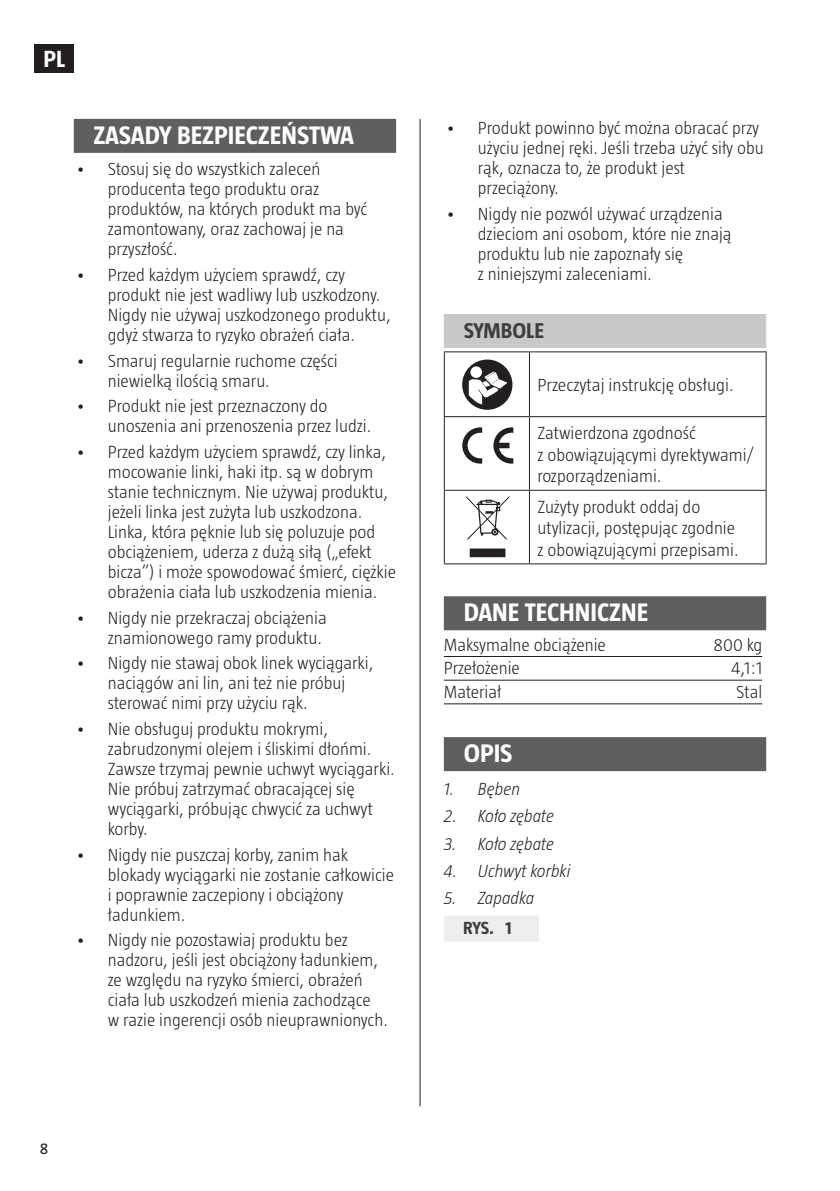
<style>
.page{position:relative;width:840px;height:1191px;background:#fff}
.page>*{position:absolute;margin:0;border:0;box-sizing:border-box;transform-origin:0 0}
.t1{font:700 26px "Taz";color:#fff}
.t2{font:700 24px "Taz";color:#fff}
.t3{font:700 22px "Taz";color:#3e3e3f}
.t4{font:300 18px/20px "Taz";color:#231f20}
.t5{font:italic 300 18px "Taz";color:#231f20}
.t6{font:700 18px "Taz";color:#3e3e3f}
.t7{font:16px "Taz";color:#231f20}
</style>
<div class="page">
<div style="left:35px;top:44px;width:39px;height:29px;background:#231f20"></div>
<hr style="left:419px;top:119px;width:1px;height:987px;background:#231f20">
<div style="left:443px;top:314px;width:322px;height:34px;background:#c7c8ca"></div>
<div style="left:443px;top:596px;width:322px;height:34px;background:#5f5f62"></div>
<hr style="left:443px;top:656px;width:318px;height:1px;background:#231f20">
<hr style="left:443px;top:680px;width:318px;height:1px;background:#231f20">
<hr style="left:443px;top:703px;width:318px;height:1px;background:#231f20">
<div style="left:443px;top:737px;width:322px;height:34px;background:#5f5f62"></div>
<div style="left:443px;top:915px;width:96px;height:26px;background:#eeeeef"></div>
<hr style="left:443px;top:351px;width:86px;height:1px;background:#231f20">
<hr style="left:529px;top:351px;width:237px;height:1px;background:#231f20">
<hr style="left:443px;top:352px;width:1px;height:64px;background:#231f20">
<hr style="left:528px;top:352px;width:1px;height:64px;background:#231f20">
<hr style="left:765px;top:352px;width:1px;height:64px;background:#231f20">
<hr style="left:443px;top:416px;width:86px;height:1px;background:#231f20">
<hr style="left:443px;top:417px;width:1px;height:73px;background:#231f20">
<hr style="left:529px;top:416px;width:237px;height:1px;background:#231f20">
<hr style="left:528px;top:417px;width:1px;height:73px;background:#231f20">
<hr style="left:765px;top:417px;width:1px;height:73px;background:#231f20">
<hr style="left:443px;top:490px;width:86px;height:1px;background:#231f20">
<hr style="left:443px;top:491px;width:1px;height:72px;background:#231f20">
<hr style="left:529px;top:490px;width:237px;height:1px;background:#231f20">
<hr style="left:528px;top:491px;width:1px;height:72px;background:#231f20">
<hr style="left:765px;top:491px;width:1px;height:72px;background:#231f20">
<hr style="left:443px;top:563px;width:86px;height:1px;background:#231f20">
<hr style="left:529px;top:563px;width:237px;height:1px;background:#231f20">
<div style="left:462px;top:359px;width:50px;height:51px;background:#231f20;border-radius:50%"></div>
<svg style="left:470px;top:366px;width:11px;height:12px"></svg>
<svg style="left:468px;top:370px;width:41px;height:35px"></svg>
<svg style="left:462px;top:427px;width:20px;height:36px"></svg>
<svg style="left:493px;top:427px;width:20px;height:36px"></svg>
<svg style="left:466px;top:496px;width:43px;height:61px"></svg>
<div style="left:74px;top:119px;width:322px;height:34px;background:#5f5f62"></div>
<h2 class="t2" style="left:43px;top:45px;width:23px">PL</h2>
<h1 class="t1" style="left:94px;top:120px;width:262px">ZASADY BEZPIECZEŃSTWA</h1>
<p class="t4" style="left:108px;top:159px;width:261px;text-indent:-32px">• Stosuj się do wszystkich zaleceń producenta tego produktu oraz produktów, na których produkt ma być zamontowany, oraz zachowaj je na przyszłość.</p>
<p class="t4" style="left:108px;top:264px;width:284px;text-indent:-32px">• Przed każdym użyciem sprawdź, czy produkt nie jest wadliwy lub uszkodzony.<br>Nigdy nie używaj uszkodzonego produktu, gdyż stwarza to ryzyko obrażeń ciała.</p>
<p class="t4" style="left:108px;top:350px;width:231px;text-indent:-32px">• Smaruj regularnie ruchome części niewielką ilością smaru.</p>
<p class="t4" style="left:108px;top:396px;width:265px;text-indent:-32px">• Produkt nie jest przeznaczony do unoszenia ani przenoszenia przez ludzi.</p>
<p class="t4" style="left:108px;top:441px;width:289px;text-indent:-32px">• Przed każdym użyciem sprawdź, czy linka, mocowanie linki, haki itp. są w dobrym stanie technicznym. Nie używaj produktu, jeżeli linka jest zużyta lub uszkodzona.<br>Linka, która pęknie lub się poluzuje pod obciążeniem, uderza z dużą siłą („efekt bicza”) i może spowodować śmierć, ciężkie obrażenia ciała lub uszkodzenia mienia.</p>
<p class="t4" style="left:76px;top:607px;width:252px;text-align:right">• Nigdy nie przekraczaj obciążenia znamionowego ramy produktu.</p>
<p class="t4" style="left:108px;top:653px;width:267px;text-indent:-32px">• Nigdy nie stawaj obok linek wyciągarki, naciągów ani lin, ani też nie próbuj sterować nimi przy użyciu rąk.</p>
<p class="t4" style="left:108px;top:718px;width:288px;text-indent:-32px">• Nie obsługuj produktu mokrymi, zabrudzonymi olejem i śliskimi dłońmi.<br>Zawsze trzymaj pewnie uchwyt wyciągarki.<br>Nie próbuj zatrzymać obracającej się wyciągarki, próbując chwycić za uchwyt korby.</p>
<p class="t4" style="left:108px;top:844px;width:287px;text-indent:-32px">• Nigdy nie puszczaj korby, zanim hak blokady wyciągarki nie zostanie całkowicie i poprawnie zaczepiony i obciążony ładunkiem.</p>
<p class="t4" style="left:108px;top:930px;width:281px;text-indent:-32px">• Nigdy nie pozostawiaj produktu bez nadzoru, jeśli jest obciążony ładunkiem, ze względu na ryzyko śmierci, obrażeń ciała lub uszkodzeń mienia zachodzące<br>w razie ingerencji osób nieuprawnionych.</p>
<p class="t7" style="left:40px;top:1139px;width:10px">8</p>
<p class="t4" style="left:477px;top:118px;width:287px;text-indent:-32px">• Produkt powinno być można obracać przy użyciu jednej ręki. Jeśli trzeba użyć siły obu rąk, oznacza to, że produkt jest przeciążony.</p>
<p class="t4" style="left:477px;top:203px;width:255px;text-indent:-32px">• Nigdy nie pozwól używać urządzenia dzieciom ani osobom, które nie znają produktu lub nie zapoznały się<br>z niniejszymi zaleceniami.</p>
<p class="t3" style="left:463px;top:318px;width:82px">SYMBOLE</p>
<p class="t4" style="left:537px;top:375px;width:197px">Przeczytaj instrukcję obsługi.</p>
<p class="t4" style="left:537px;top:422px;width:218px;line-height:21.6px">Zatwierdzona zgodność<br>z obowiązującymi dyrektywami/ rozporządzeniami.</p>
<p class="t4" style="left:537px;top:495px;width:202px;line-height:21.6px">Zużyty produkt oddaj do utylizacji, postępując zgodnie z obowiązującymi przepisami.</p>
<h1 class="t1" style="left:463px;top:598px;width:186px">DANE TECHNICZNE</h1>
<p class="t4" style="left:443px;top:634px;width:163px">Maksymalne obciążenie</p>
<p class="t4" style="left:713px;top:634px;width:50px">800 kg</p>
<p class="t4" style="left:443px;top:658px;width:78px">Przełożenie</p>
<p class="t4" style="left:730px;top:658px;width:32px">4,1:1</p>
<p class="t4" style="left:443px;top:681px;width:59px">Materiał</p>
<p class="t4" style="left:735px;top:681px;width:27px">Stal</p>
<h1 class="t1" style="left:463px;top:738px;width:50px">OPIS</h1>
<p class="t5" style="left:443px;top:779px;width:78px">1. Bęben</p>
<p class="t5" style="left:443px;top:806px;width:112px">2. Koło zębate</p>
<p class="t5" style="left:443px;top:833px;width:112px">3. Koło zębate</p>
<p class="t5" style="left:443px;top:860px;width:128px">4. Uchwyt korbki</p>
<p class="t5" style="left:443px;top:888px;width:92px">5. Zapadka</p>
<p class="t6" style="left:463px;top:917px;width:50px">RYS. 1</p>
</div>
